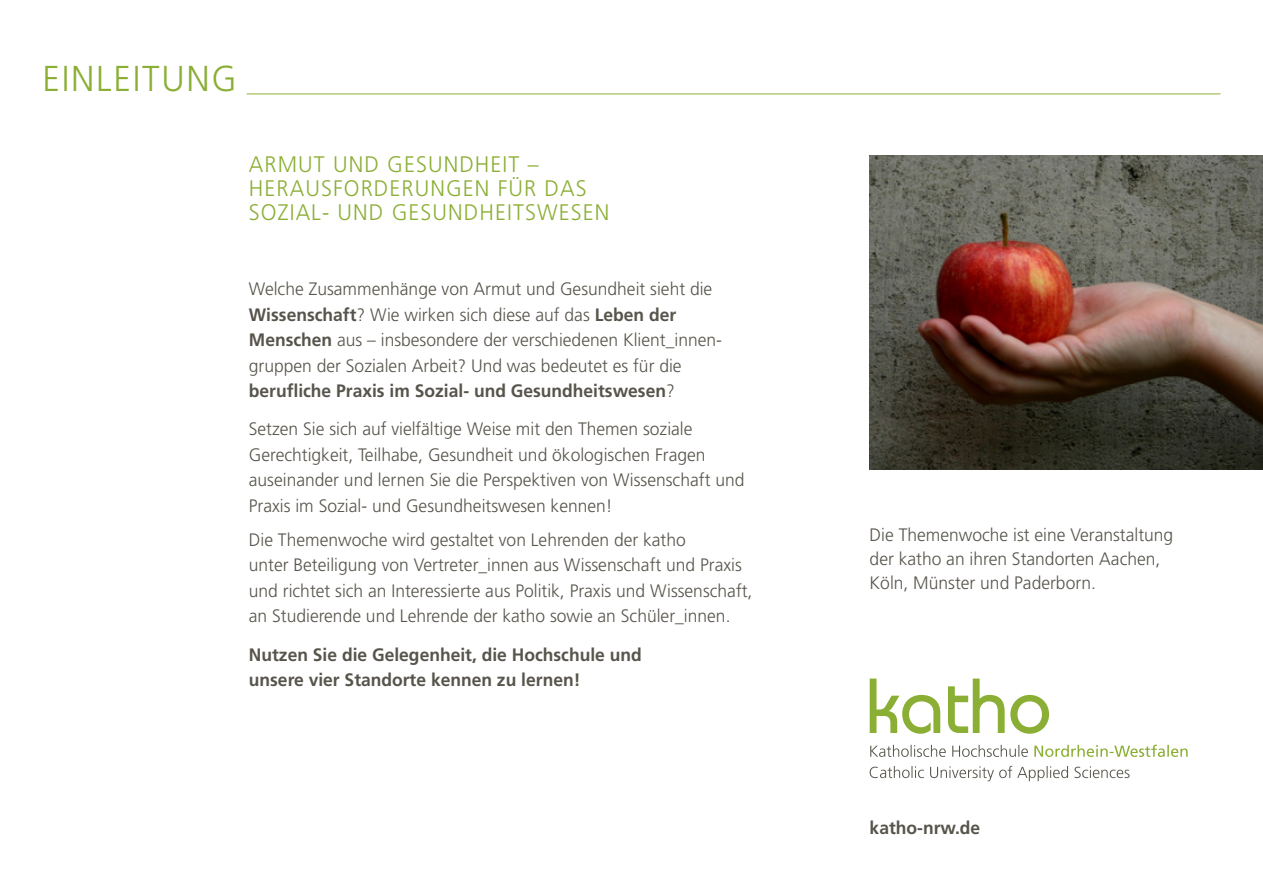
<style>
.page{position:relative;width:1263px;height:893px;background:#fff}
.page>*{position:absolute;margin:0;border:0;box-sizing:border-box;transform-origin:0 0}
.t1{font:300 36px "Frutiger LT Std";letter-spacing:.05em;color:#8baf35}
.t2{font:300 22.5px/24px "Frutiger LT Std";letter-spacing:.05em;color:#8baf35}
.t3{font:300 18px/25.5px "Frutiger LT Pro";color:#57544b}
.t4{font:300 18px/24px "Frutiger LT Std";color:#57544b}
.t5{font:700 18px/25.5px "Frutiger LT Pro";color:#57544b}
.t6{font:700 18px "Frutiger LT Std";color:#57544b}
.s1{font-weight:700}
</style>
<div class="page">
<hr style="left:247px;top:94px;width:973px;height:1px;background:#8baf35">
<img style="left:870px;top:155px;width:393px;height:315px">
<svg style="left:870px;top:766px;width:259px;height:15px"></svg>
<svg style="left:1034px;top:745px;width:153px;height:12px"></svg>
<svg style="left:870px;top:745px;width:158px;height:12px"></svg>
<svg style="left:870px;top:679px;width:179px;height:55px"></svg>
<h1 class="t1" style="left:43px;top:58px;width:196px">EINLEITUNG</h1>
<p class="t2" style="left:249px;top:153px;width:362px">ARMUT UND GESUNDHEIT –<br>HERAUSFORDERUNGEN FÜR DAS<br>SOZIAL- UND GESUNDHEITSWESEN</p>
<p class="t3" style="left:249px;top:276px;width:475px">Welche Zusammenhänge von Armut und Gesundheit sieht die <span class="s1">Wissenschaft</span>? Wie wirken sich diese auf das <span class="s1">Leben der Menschen</span> aus – insbesondere der verschiedenen Klient_innen&shy;gruppen der Sozialen Arbeit? Und was bedeutet es für die <span class="s1">berufliche Praxis im Sozial- und Gesundheitswesen</span>?</p>
<p class="t3" style="left:249px;top:416px;width:497px">Setzen Sie sich auf vielfältige Weise mit den Themen soziale Gerechtigkeit, Teilhabe, Gesundheit und ökologischen Fragen auseinander und lernen Sie die Perspektiven von Wissenschaft und Praxis im Sozial- und Gesundheitswesen kennen!</p>
<p class="t3" style="left:249px;top:527px;width:505px">Die Themenwoche wird gestaltet von Lehrenden der katho<br>unter Beteiligung von Vertreter_innen aus Wissenschaft und Praxis und richtet sich an Interessierte aus Politik, Praxis und Wissenschaft, an Studierende und Lehrende der katho sowie an Schüler_innen.</p>
<p class="t5" style="left:249px;top:642px;width:394px">Nutzen Sie die Gelegenheit, die Hochschule und unsere vier Standorte kennen zu lernen!</p>
<p class="t4" style="left:870px;top:523px;width:305px">Die Themenwoche ist eine Veranstaltung der katho an ihren Standorten Aachen,<br>Köln, Münster und Paderborn.</p>
<p class="t6" style="left:870px;top:817px;width:112px">katho-nrw.de</p>
</div>
